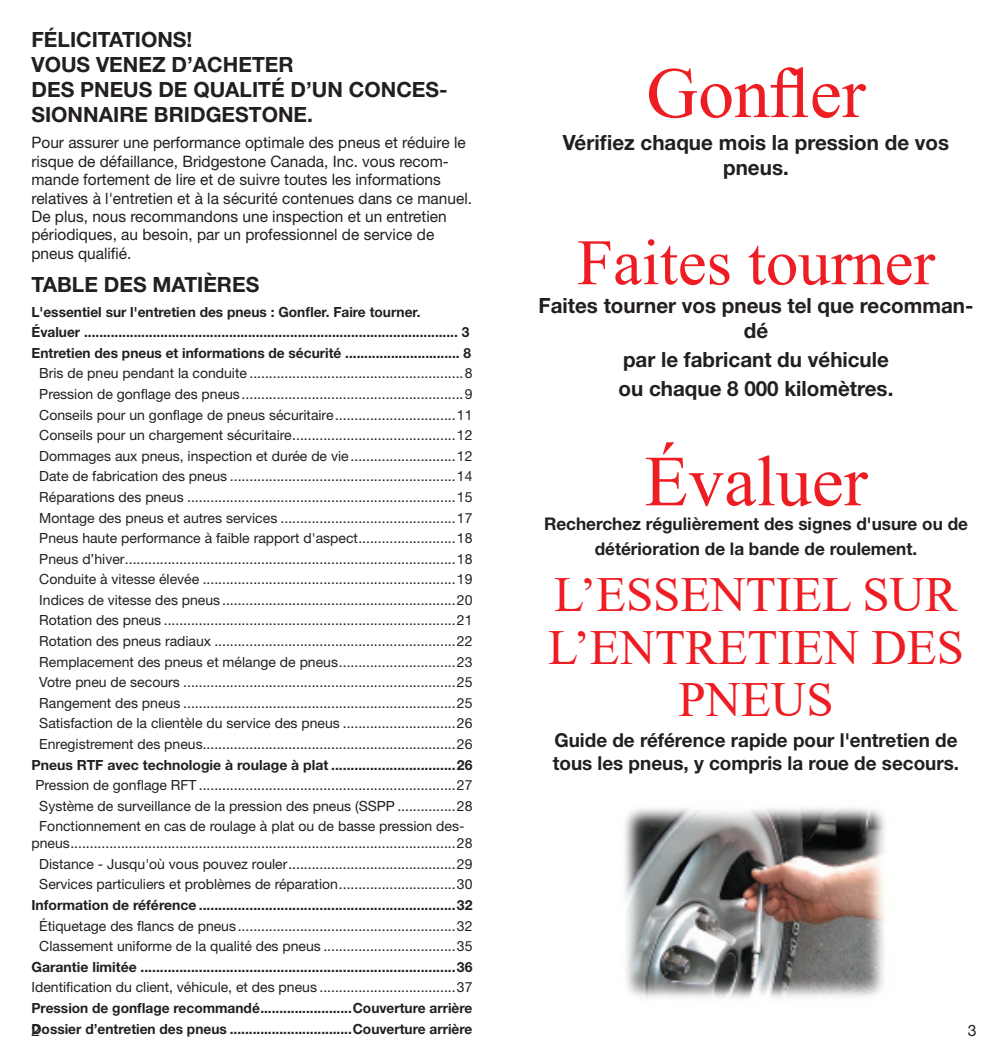
<style>
.page{position:relative;width:1008px;height:1056px;background:#fff}
.page>*{position:absolute;margin:0;border:0;box-sizing:border-box;transform-origin:0 0}
.Body_Copy_-_Basic{font:71.75px "Times New Roman";color:#ee1d23}
.t1{font:64.75px "Times New Roman";color:#ee1d23}
.Body_Copy_-_Basic-2{font:49px/52.5px "Times New Roman";color:#ee1d23;text-align:center}
.t2{font:700 21px/25.2px "Helvetica Neue LT Std";color:#231f20}
.t3{font:700 19.25px/23.1px "Helvetica Neue LT Std";color:#231f20}
.t4{font:700 17.5px "Helvetica Neue LT Std";color:#231f20}
.t5{font:15.75px/18.4px "Helvetica Neue LT Std";color:#231f20}
.t6{font:14px/16.8px "Helvetica Neue LT Std";color:#231f20;text-align:center}
.t7{font:700 14px "Helvetica Neue LT Std";color:#231f20}
</style>
<div class="page">
<img style="left:624px;top:808px;width:261px;height:191px">
<p class="t2" style="left:32px;top:26px;width:264px">FÉLICITATIONS!<br>VOUS VENEZ D’ACHETER</p>
<p class="t2" style="left:32px;top:76px;width:418px">DES PNEUS DE QUALITÉ D’UN CONCES-<br>SIONNAIRE BRIDGESTONE.</p>
<p class="t5" style="left:32px;top:133px;width:442px">Pour assurer une performance optimale des pneus et réduire le risque de défaillance, Bridgestone Canada, Inc. vous recom&shy;mande fortement de lire et de suivre toutes les informations relatives à l'entretien et à la sécurité contenues dans ce manuel.<br>De plus, nous recommandons une inspection et un entretien périodiques, au besoin, par un professionnel de service de pneus qualifié.</p>
<p class="t2" style="left:32px;top:271px;width:229px">TABLE DES MATIÈRES</p>
<p class="t7" style="left:32px;top:303px;width:391px">L'essentiel sur l'entretien des pneus : Gonfler. Faire tourner.</p>
<p class="t7" style="left:32px;top:323px;width:439px">Évaluer .................................................................................................. 3</p>
<p class="t7" style="left:32px;top:344px;width:441px">Entretien des pneus et informations de sécurité .............................. 8</p>
<p class="t6" style="left:39px;top:365px;width:435px">Bris de pneu pendant la conduite .......................................................8</p>
<p class="t6" style="left:39px;top:385px;width:435px">Pression de gonflage des pneus.........................................................9</p>
<p class="t6" style="left:39px;top:406px;width:435px">Conseils pour un gonflage de pneus sécuritaire...............................11</p>
<p class="t6" style="left:39px;top:426px;width:435px">Conseils pour un chargement sécuritaire..........................................12</p>
<p class="t6" style="left:39px;top:447px;width:435px">Dommages aux pneus, inspection et durée de vie ...........................12</p>
<p class="t6" style="left:39px;top:467px;width:435px">Date de fabrication des pneus ..........................................................14</p>
<p class="t6" style="left:39px;top:488px;width:435px">Réparations des pneus .....................................................................15</p>
<p class="t6" style="left:39px;top:509px;width:435px">Montage des pneus et autres services .............................................17</p>
<p class="t6" style="left:39px;top:529px;width:435px">Pneus haute performance à faible rapport d'aspect.........................18</p>
<p class="t6" style="left:39px;top:550px;width:435px">Pneus d’hiver.....................................................................................18</p>
<p class="t6" style="left:39px;top:570px;width:435px">Conduite à vitesse élevée .................................................................19</p>
<p class="t6" style="left:39px;top:591px;width:435px">Indices de vitesse des pneus ............................................................20</p>
<p class="t6" style="left:39px;top:611px;width:435px">Rotation des pneus ...........................................................................21</p>
<p class="t6" style="left:39px;top:632px;width:435px">Rotation des pneus radiaux ..............................................................22</p>
<p class="t6" style="left:39px;top:653px;width:435px">Remplacement des pneus et mélange de pneus..............................23</p>
<p class="t6" style="left:39px;top:673px;width:435px">Votre pneu de secours ......................................................................25</p>
<p class="t6" style="left:39px;top:694px;width:435px">Rangement des pneus ......................................................................25</p>
<p class="t6" style="left:39px;top:714px;width:435px">Satisfaction de la clientèle du service des pneus .............................26</p>
<p class="t6" style="left:39px;top:735px;width:435px">Enregistrement des pneus.................................................................26</p>
<p class="t7" style="left:32px;top:755px;width:442px">Pneus RTF avec technologie à roulage à plat ................................26</p>
<p class="t6" style="left:35px;top:776px;width:439px">Pression de gonflage RFT ..................................................................27</p>
<p class="t6" style="left:39px;top:797px;width:435px">Système de surveillance de la pression des pneus (SSPP ...............28</p>
<p class="t6" style="left:32px;top:817px;width:442px">Fonctionnement en cas de roulage à plat ou de basse pression des&shy;pneus...................................................................................................28</p>
<p class="t6" style="left:39px;top:855px;width:435px">Distance - Jusqu'où vous pouvez rouler...........................................29</p>
<p class="t6" style="left:39px;top:875px;width:435px">Services particuliers et problèmes de réparation..............................30</p>
<p class="t7" style="left:32px;top:896px;width:442px">Information de référence ..................................................................32</p>
<p class="t6" style="left:39px;top:916px;width:435px">Étiquetage des flancs de pneus........................................................32</p>
<p class="t6" style="left:39px;top:937px;width:435px">Classement uniforme de la qualité des pneus ..................................35</p>
<p class="t7" style="left:32px;top:957px;width:442px">Garantie limitée .................................................................................36</p>
<p class="t6" style="left:32px;top:978px;width:442px">Identification du client, véhicule, et des pneus ...................................37</p>
<p class="t7" style="left:32px;top:999px;width:443px">Pression de gonflage recommandé........................Couverture arrière</p>
<p class="t7" style="left:32px;top:1019px;width:443px">Dossier d’entretien des pneus ................................Couverture arrière</p>
<p class="Body_Copy_-_Basic" style="left:646px;top:42px;width:221px">Gonfler</p>
<p class="t2" style="left:563px;top:130px;width:388px;text-align:center">Vérifiez chaque mois la pression de vos pneus.</p>
<p class="t1" style="left:577px;top:217px;width:359px">Faites tourner</p>
<p class="t2" style="left:539px;top:292px;width:436px;text-align:center">Faites tourner vos pneus tel que recomman&shy;dé</p>
<p class="t2" style="left:623px;top:347px;width:267px">par le fabricant du véhicule</p>
<p class="t2" style="left:619px;top:376px;width:276px">ou chaque 8 000 kilomètres.</p>
<p class="Body_Copy_-_Basic" style="left:644px;top:430px;width:225px">Évaluer</p>
<p class="t4" style="left:544px;top:513px;width:425px">Recherchez régulièrement des signes d'usure ou de</p>
<p class="t4" style="left:595px;top:537px;width:324px">détérioration de la bande de roulement.</p>
<p class="Body_Copy_-_Basic-2" style="left:548px;top:567px;width:418px">L’ESSENTIEL SUR<br>L’ENTRETIEN DES<br>PNEUS</p>
<p class="t3" style="left:553px;top:728px;width:408px">Guide de référence rapide pour l'entretien de tous les pneus, y compris la roue de secours.</p>
<p class="t5" style="left:32px;top:1020px;width:10px">2</p>
<p class="t5" style="left:968px;top:1020px;width:10px">3</p>
</div>
